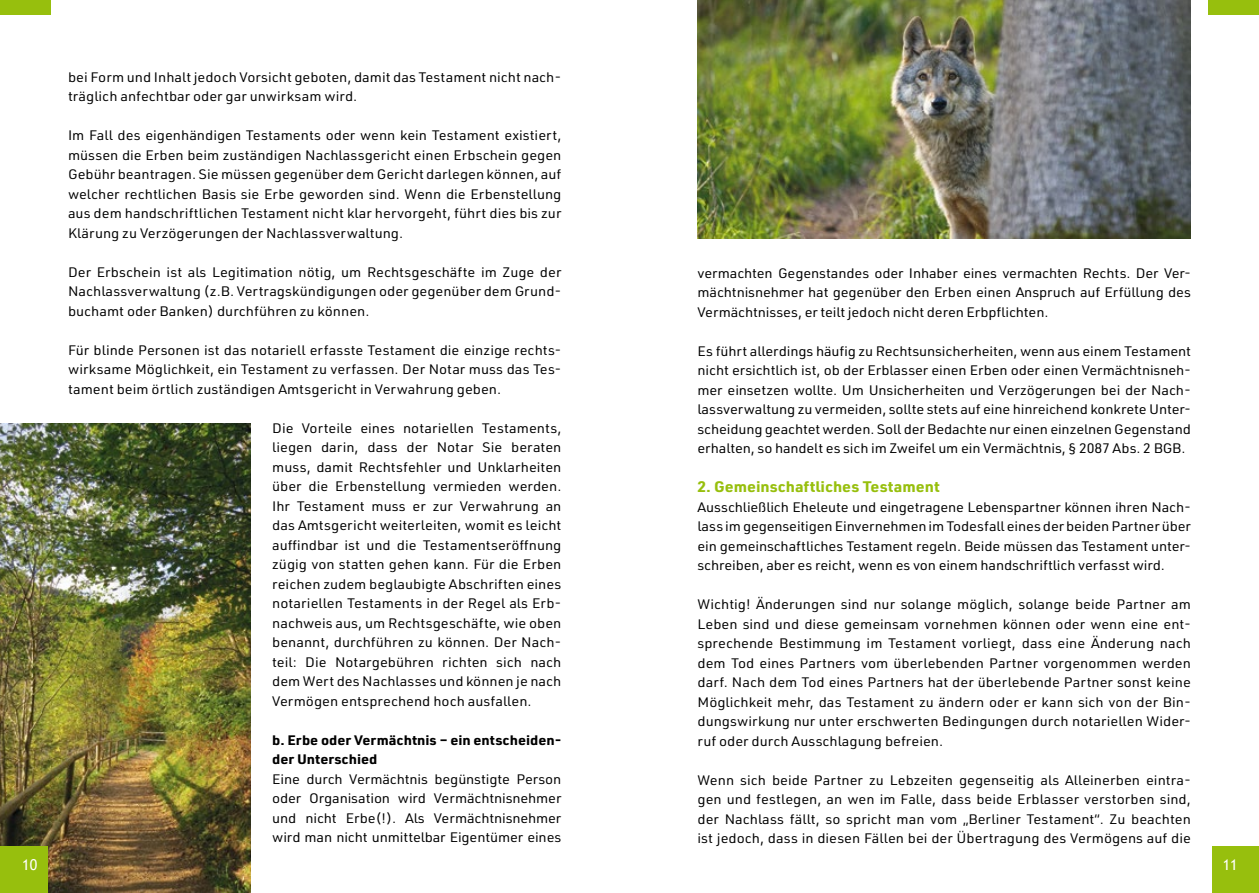
<style>
.page{position:relative;width:1259px;height:893px;background:#fff}
.page>*{position:absolute;margin:0;border:0;box-sizing:border-box;transform-origin:0 0}
.t1{font:700 15px "URWDIN";color:#97bf0d;scale:1.07 1}
.t2{font:15px "Trebuchet MS";color:#fff;scale:.95 1}
.t3{font:13.5px/19.5px "URWDIN";color:#000;text-align:justify;scale:1.07 1}
.t4{font:700 13.5px/19.5px "URWDIN";color:#000;scale:1.07 1}
</style>
<div class="page">
<img style="left:0;top:423px;width:251px;height:470px">
<img style="left:697px;top:0;width:494px;height:239px">
<div style="left:0;top:846px;width:48px;height:47px;background:#97bf0d"></div>
<div style="left:1212px;top:846px;width:47px;height:47px;background:#97bf0d"></div>
<div style="left:0;top:0;width:51px;height:15px;background:#97bf0d"></div>
<div style="left:1208px;top:0;width:51px;height:15px;background:#97bf0d"></div>
<p class="t3" style="left:68px;top:67px;width:462px">bei Form und Inhalt jedoch Vorsicht geboten, damit das Testament nicht nach&shy;träglich anfechtbar oder gar unwirksam wird.</p>
<p class="t3" style="left:68px;top:125px;width:463px">Im Fall des eigenhändigen Testaments oder wenn kein Testament existiert, müssen die Erben beim zuständigen Nachlassgericht einen Erbschein gegen Gebühr beantragen. Sie müssen gegenüber dem Gericht darlegen können, auf welcher rechtlichen Basis sie Erbe geworden sind. Wenn die Erbenstellung aus dem handschriftlichen Testament nicht klar hervorgeht, führt dies bis zur Klärung zu Verzögerungen der Nachlassverwaltung.</p>
<p class="t3" style="left:68px;top:262px;width:462px">Der Erbschein ist als Legitimation nötig, um Rechtsgeschäfte im Zuge der Nachlassverwaltung (z. B. Vertragskündigungen oder gegenüber dem Grund&shy;buchamt oder Banken) durchführen zu können.</p>
<p class="t3" style="left:68px;top:340px;width:462px">Für blinde Personen ist das notariell erfasste Testament die einzige rechts&shy;wirksame Möglichkeit, ein Testament zu verfassen. Der Notar muss das Tes&shy;tament beim örtlich zuständigen Amtsgericht in Verwahrung geben.</p>
<p class="t3" style="left:272px;top:418px;width:272px;text-align:left">Die Vorteile eines notariellen Testaments, liegen darin, dass der Notar Sie beraten muss, damit Rechtsfehler und Unklarheiten über die Erbenstellung vermieden werden.<br>Ihr Testament muss er zur Verwahrung an das Amtsgericht weiterleiten, womit es leicht auffindbar ist und die Testamentseröffnung zügig von statten gehen kann. Für die Erben reichen zudem beglaubigte Abschriften eines notariellen Testaments in der Regel als Erb&shy;nachweis aus, um Rechtsgeschäfte, wie oben benannt, durchführen zu können. Der Nach&shy;teil: Die Notargebühren richten sich nach dem Wert des Nachlasses und können je nach Vermögen entsprechend hoch ausfallen.</p>
<p class="t4" style="left:272px;top:730px;width:272px">b. Erbe oder Vermächtnis – ein entscheiden&shy;der Unterschied</p>
<p class="t3" style="left:272px;top:769px;width:272px">Eine durch Vermächtnis begünstigte Person oder Organisation wird Vermächtnisnehmer und nicht Erbe(!). Als Vermächtnisnehmer wird man nicht unmittelbar Eigentümer eines</p>
<p class="t3" style="left:697px;top:263px;width:463px">vermachten Gegenstandes oder Inhaber eines vermachten Rechts. Der Ver&shy;mächtnisnehmer hat gegenüber den Erben einen Anspruch auf Erfüllung des Vermächtnisses, er teilt jedoch nicht deren Erbpflichten.</p>
<p class="t3" style="left:697px;top:341px;width:463px">Es führt allerdings häufig zu Rechtsunsicherheiten, wenn aus einem Testament nicht ersichtlich ist, ob der Erblasser einen Erben oder einen Vermächtnisneh&shy;mer einsetzen wollte. Um Unsicherheiten und Verzögerungen bei der Nach&shy;lassverwaltung zu vermeiden, sollte stets auf eine hinreichend konkrete Unter&shy;scheidung geachtet werden. Soll der Bedachte nur einen einzelnen Gegenstand erhalten, so handelt es sich im Zweifel um ein Vermächtnis, § 2087 Abs. 2 BGB.</p>
<p class="t1" style="left:697px;top:476px;width:228px">2. Gemeinschaftliches Testament</p>
<p class="t3" style="left:697px;top:497px;width:462px">Ausschließlich Eheleute und eingetragene Lebenspartner können ihren Nach&shy;lass im gegenseitigen Einvernehmen im Todesfall eines der beiden Partner über ein gemeinschaftliches Testament regeln. Beide müssen das Testament unter&shy;schreiben, aber es reicht, wenn es von einem handschriftlich verfasst wird.</p>
<p class="t3" style="left:697px;top:594px;width:463px">Wichtig! Änderungen sind nur solange möglich, solange beide Partner am Leben sind und diese gemeinsam vornehmen können oder wenn eine ent&shy;sprechende Bestimmung im Testament vorliegt, dass eine Änderung nach dem Tod eines Partners vom überlebenden Partner vorgenommen werden darf. Nach dem Tod eines Partners hat der überlebende Partner sonst keine Möglichkeit mehr, das Testament zu ändern oder er kann sich von der Bin&shy;dungswirkung nur unter erschwerten Bedingungen durch notariellen Wider&shy;ruf oder durch Ausschlagung befreien.</p>
<p class="t3" style="left:697px;top:770px;width:462px">Wenn sich beide Partner zu Lebzeiten gegenseitig als Alleinerben eintra&shy;gen und festlegen, an wen im Falle, dass beide Erblasser verstorben sind, der Nachlass fällt, so spricht man vom „Berliner Testament“. Zu beachten ist jedoch, dass in diesen Fällen bei der Übertragung des Vermögens auf die</p>
<p class="t2" style="left:22px;top:856px;width:17px">10</p>
<p class="t2" style="left:1222px;top:856px;width:17px">11</p>
</div>
